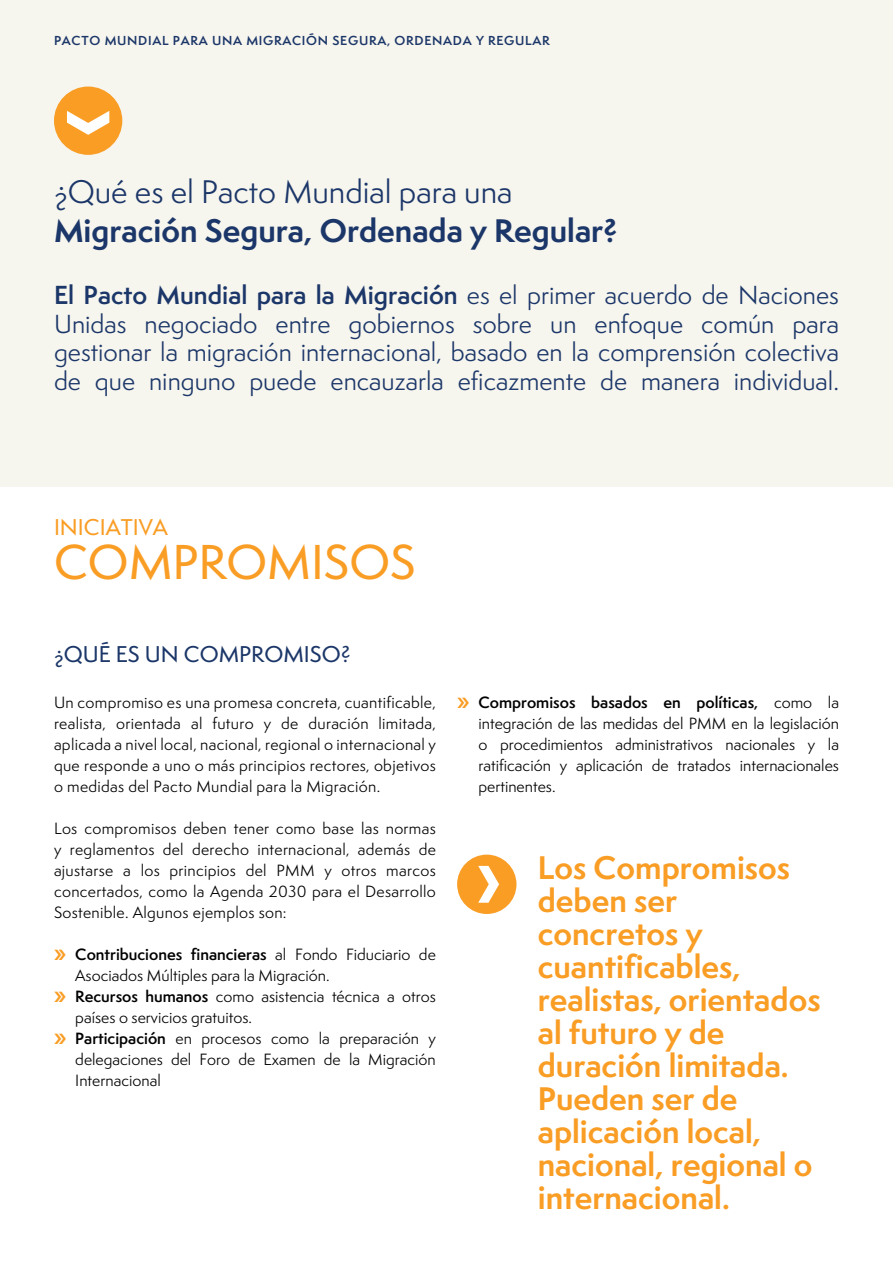
<style>
.page{position:relative;width:893px;height:1263px;background:#fff}
.page>*{position:absolute;margin:0;border:0;box-sizing:border-box;transform-origin:0 0}
.t1{font:500 45px "Semplicita Pro";color:#f99d25}
.t2{font:700 30px/33px "Semplicita Pro";color:#f99d25}
.t3{font:700 30px "Semplicita Pro";color:#1b3668}
.t4{font:30px "Semplicita Pro";color:#1b3668}
.t5{font:24px/28.8px "Semplicita Pro";color:#1b3668;text-align:justify}
.t6{font:500 21px "Semplicita Pro";color:#1b3668}
.t7{font:500 21px "Semplicita Pro";color:#f99d25}
.t8{font:15px/21px "Semplicita Pro";color:#000;text-align:justify}
.t9{font:600 12px "Semplicita Pro";letter-spacing:.06em;color:#1b3668}
.s1{font-weight:600}
</style>
<div class="page">
<div style="left:0;top:0;width:893px;height:487px;background:#f6f5ee"></div>
<div style="left:54px;top:87px;width:68px;height:68px;background:#f99d25;border-radius:50%"></div>
<svg style="left:67px;top:111px;width:42px;height:24px"></svg>
<div style="left:457px;top:855px;width:59px;height:59px;background:#f99d25;border-radius:50%"></div>
<svg style="left:478px;top:866px;width:21px;height:37px"></svg>
<p class="t9" style="left:54px;top:32px;width:497px">PACTO MUNDIAL PARA UNA MIGRACIÓN SEGURA, ORDENADA Y REGULAR</p>
<h2 class="t4" style="left:54px;top:171px;width:460px">¿Qué es el Pacto Mundial para una</h2>
<h2 class="t3" style="left:54px;top:208px;width:565px">Migración Segura, Ordenada y Regular?</h2>
<p class="t5" style="left:54px;top:280px;width:786px"><span class="s1">El Pacto Mundial para la Migración</span> es el primer acuerdo de Naciones Unidas negociado entre gobiernos sobre un enfoque común para gestionar la migración internacional, basado en la comprensión colectiva de que ninguno puede encauzarla eficazmente de manera individual.</p>
<h3 class="t7" style="left:54px;top:513px;width:115px">INICIATIVA</h3>
<h1 class="t1" style="left:54px;top:530px;width:363px">COMPROMISOS</h1>
<h3 class="t6" style="left:54px;top:639px;width:298px">¿QUÉ ES UN COMPROMISO?</h3>
<p class="t8" style="left:54px;top:692px;width:383px">Un compromiso es una promesa concreta, cuantificable, realista, orientada al futuro y de duración limitada, aplicada a nivel local, nacional, regional o internacional y que responde a uno o más principios rectores, objetivos o medidas del Pacto Mundial para la Migración.</p>
<p class="t8" style="left:54px;top:818px;width:383px">Los compromisos deben tener como base las normas y reglamentos del derecho internacional, además de ajustarse a los principios del PMM y otros marcos concertados, como la Agenda 2030 para el Desarrollo Sostenible. Algunos ejemplos son:</p>
<p class="t8" style="left:75px;top:944px;width:362px;text-align:left"><span class="s1">Contribuciones financieras</span> al Fondo Fiduciario de Asociados Múltiples para la Migración.<br><span class="s1">Recursos humanos</span> como asistencia técnica a otros países o servicios gratuitos.<br><span class="s1">Participación</span> en procesos como la preparación y delegaciones del Foro de Examen de la Migración Internacional</p>
<p class="t8" style="left:478px;top:692px;width:362px"><span class="s1">Compromisos basados en políticas,</span> como la integración de las medidas del PMM en la legislación o procedimientos administrativos nacionales y la ratificación y aplicación de tratados internacionales pertinentes.</p>
<h2 class="t2" style="left:538px;top:850px;width:284px">Los Compromisos deben ser concretos y cuantificables, realistas, orientados al futuro y de duración limitada.<br>Pueden ser de aplicación local, nacional, regional o internacional.</h2>
</div>
